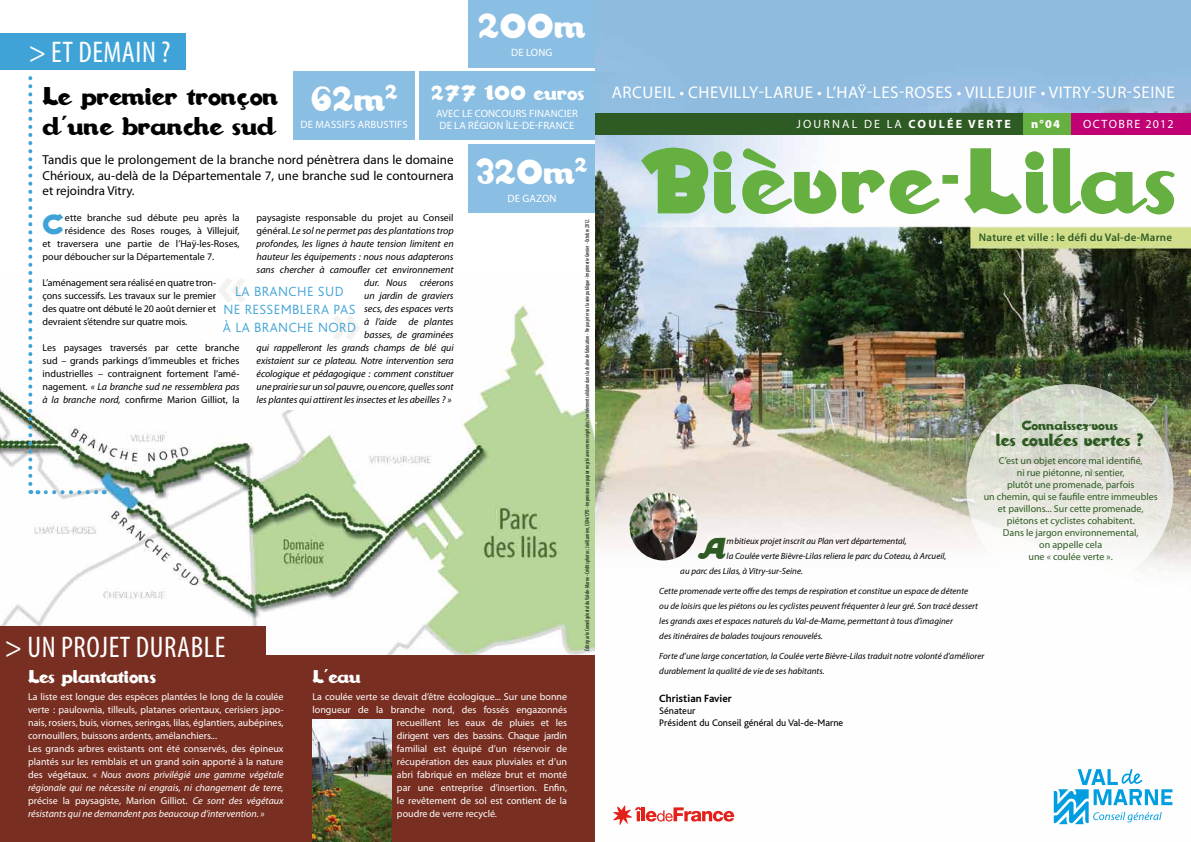
<style>
.page{position:relative;width:1191px;height:842px;background:#fff}
.page>*{position:absolute;margin:0;border:0;box-sizing:border-box;transform-origin:0 0}
.t1{font:90.7px "Walrus Gumbo";letter-spacing:.03em;color:#65b041}
.t2{font:34px "Walrus Gumbo";color:#fff}
.t3{font:condensed 30px "Myriad Pro";letter-spacing:.02em;color:#fff}
.t4{font:italic 28.9px "Walrus Gumbo";color:#2e5a23}
.t5{font:27.3px "Walrus Gumbo";color:#3fa3d7}
.t6{font:25px/30px "Walrus Gumbo";color:#000}
.t7{font:20px "Walrus Gumbo";color:#fff}
.t8{font:18px "Walrus Gumbo";letter-spacing:-.025em;color:#fff}
.t9{font:17px "Walrus Gumbo";letter-spacing:-.02em;color:#2e5a23}
.t10{font:16.9px "Myriad Pro";letter-spacing:.03em;color:#fff}
.t11{font:300 14px/18px "Bliss";letter-spacing:.03em;color:#3fa3d7;text-align:center}
.t12{font:13px/15.6px "Myriad Pro";color:#000;text-align:justify}
.t13{font:13px "Walrus Gumbo";color:#2e5a23}
.t14{font:12px "Myriad Pro";letter-spacing:.18em;color:#fff}
.t15{font:900 12px "Myriad Pro";color:#fff}
.t16{font:600 11px "Myriad Pro";letter-spacing:.02em;color:#2e5a23}
.t17{font:700 11px "Bliss";color:#000}
.t18{font:10.6px/12.8px "Myriad Pro";letter-spacing:.02em;color:#fff;text-align:center}
.t19{font:10px/13px "Myriad Pro";color:#fff}
.t20{font:10px/13px "Myriad Pro";color:#000;text-align:justify}
.t21{font:italic 10px/13px "Myriad Pro";letter-spacing:-.005em;color:#000;text-align:right}
.t22{font:10px/12px "Myriad Pro";color:#2e5a23;text-align:center}
.t23{font:10px/12px "Bliss";color:#000}
.t24{font:10px "Myriad Pro";letter-spacing:-.02em;color:#fff}
.t25{font:italic 9px/15px "Myriad Pro";color:#000}
.t26{font:condensed 6px "Myriad Pro";color:#000;scale:.9 1}
.s1{font-style:normal}
.s2{font-style:italic}
.s3{font-weight:700}
</style>
<div class="page">
<img style="left:0;top:280px;width:595px;height:376px">
<div style="left:264px;top:227px;width:152px;height:183px;background:#fff"></div>
<div style="left:293px;top:71px;width:122px;height:69px;background:#8bbee3"></div>
<div style="left:0;top:656px;width:595px;height:186px;background:#782f22"></div>
<div style="left:0;top:626px;width:265px;height:53px;background:#782f22"></div>
<svg style="left:28px;top:76px;width:4px;height:408px"></svg>
<svg style="left:46px;top:490px;width:59px;height:4px"></svg>
<div style="left:418px;top:72px;width:177px;height:68px;background:#8bbee3"></div>
<div style="left:468px;top:144px;width:127px;height:69px;background:#8bbee3"></div>
<div style="left:468px;top:0;width:127px;height:68px;background:#8bbee3"></div>
<div style="left:0;top:33px;width:185px;height:37px;background:#3fa3d7"></div>
<div style="left:222px;top:283px;width:136px;height:49px;background:#fff"></div>
<svg style="left:218px;top:278px;width:27px;height:25px"></svg>
<svg style="left:333px;top:316px;width:27px;height:24px"></svg>
<img style="left:595px;top:0;width:596px;height:825px">
<svg style="left:1053px;top:769px;width:119px;height:55px"></svg>
<svg style="left:613px;top:805px;width:121px;height:20px"></svg>
<div style="left:595px;top:113px;width:596px;height:22px;background:#2e5a23"></div>
<div style="left:1023px;top:113px;width:168px;height:22px;background:#65b041"></div>
<div style="left:1071px;top:113px;width:120px;height:22px;background:#c10074"></div>
<svg style="left:966px;top:384px;width:207px;height:207px"></svg>
<img style="left:629px;top:493px;width:68px;height:67px;border-radius:34px">
<img style="left:312px;top:719px;width:79px;height:123px">
<h2 class="t2" style="left:478px;top:5px;width:109px">200m</h2>
<h3 class="t3" style="left:28px;top:34px;width:144px">&gt; ET DEMAIN ?</h3>
<p class="t18" style="left:511px;top:46px;width:42px">de long</p>
<h3 class="t7" style="left:431px;top:80px;width:155px">277 100 euros</h3>
<p class="t18" style="left:436px;top:106px;width:143px">avec le concours financier de la Région Île-de-France</p>
<h2 class="t2" style="left:476px;top:151px;width:113px">320m<sup>2</sup></h2>
<p class="t18" style="left:507px;top:192px;width:51px">de gazon</p>
<h2 class="t2" style="left:311px;top:78px;width:88px">62m<sup>2</sup></h2>
<p class="t18" style="left:301px;top:117px;width:109px">de massifs arbustifs</p>
<h3 class="t12" style="left:43px;top:152px;width:413px">Tandis que le prolongement de la branche nord pénètrera dans le domaine Chérioux, au-delà de la Départementale 7, une branche sud le contournera et rejoindra Vitry.</h3>
<h3 class="t6" style="left:43px;top:81px;width:237px">Le premier tronçon d’une branche sud</h3>
<h3 class="t5" style="left:43px;top:207px;width:23px">C</h3>
<p class="t20" style="left:65px;top:211px;width:176px">ette branche sud débute peu après la</p>
<p class="t20" style="left:257px;top:211px;width:198px">paysagiste responsable du projet au Conseil</p>
<p class="t21" style="left:257px;top:224px;width:198px"><span class="s1">général.</span> Le sol ne permet pas des plantations trop</p>
<p class="t21" style="left:257px;top:237px;width:199px">profondes, les lignes à haute tension limitent en</p>
<p class="t21" style="left:257px;top:250px;width:198px">hauteur les équipements : nous nous adapterons</p>
<p class="t21" style="left:257px;top:263px;width:199px">sans chercher à camoufler cet environnement</p>
<p class="t21" style="left:364px;top:276px;width:44px">dur. Nous</p>
<p class="t20" style="left:65px;top:224px;width:176px">résidence des Roses rouges, à Villejuif,</p>
<p class="t20" style="left:43px;top:237px;width:199px">et traversera une partie de l’Haÿ-les-Roses,</p>
<p class="t20" style="left:43px;top:250px;width:173px">pour déboucher sur la Départementale 7.</p>
<p class="t20" style="left:43px;top:276px;width:175px">L’aménagement sera réalisé en quatre tron&shy;çons successifs. Les travaux sur le premier des quatre ont débuté le 20 août dernier et devraient s’étendre sur quatre mois.</p>
<p class="t20" style="left:43px;top:341px;width:199px">Les paysages traversés par cette branche sud – grands parkings d’immeubles et friches industrielles – contraignent fortement l’amé&shy;nagement. <span class="s2">« La branche sud ne ressemblera pas à la branche nord,</span> confirme Marion Gilliot, la</p>
<p class="t21" style="left:257px;top:276px;width:199px">créerons<br>un jardin de graviers<br>secs, des espaces verts<br>à l’aide de plantes<br>basses, de graminées<br>qui rappelleront les grands champs de blé qui existaient sur ce plateau. Notre intervention sera écologique et pédagogique : comment constituer une prairie sur un sol pauvre, ou encore, quelles sont les plantes qui attirent les insectes et les abeilles ? »</p>
<h3 class="t11" style="left:223px;top:282px;width:134px">LA BRANCHE SUD<br>NE RESSEMBLERA PAS<br>À LA BRANCHE NORD</h3>
<h3 class="t3" style="left:5px;top:629px;width:222px">&gt; UN PROJET DURABLE</h3>
<h3 class="t8" style="left:28px;top:666px;width:129px">Les plantations</h3>
<p class="t19" style="left:28px;top:690px;width:257px">La liste est longue des espèces plantées le long de la coulée verte : paulownia, tilleuls, platanes orientaux, cerisiers japo&shy;nais, rosiers, buis, viornes, seringas, lilas, églantiers, aubépines, cornouillers, buissons ardents, amélanchiers...<br>Les grands arbres existants ont été conservés, des épineux plantés sur les remblais et un grand soin apporté à la nature des végétaux. <span class="s2">« Nous avons privilégié une gamme végétale régionale qui ne nécessite ni engrais, ni changement de terre, </span>précise la paysagiste, Marion Gilliot. <span class="s2">Ce sont des végétaux résistants qui ne demandent pas beaucoup d’intervention. »</span></p>
<h3 class="t8" style="left:312px;top:666px;width:50px">L’eau</h3>
<p class="t19" style="left:312px;top:690px;width:256px">La coulée verte se devait d’être écologique... Sur une bonne</p>
<p class="t19" style="left:312px;top:703px;width:256px">longueur de la branche nord, des fossés engazonnés</p>
<p class="t19" style="left:397px;top:716px;width:172px">recueillent les eaux de pluies et les</p>
<p class="t24" style="left:397px;top:730px;width:172px">dirigent vers des bassins. Chaque jardin</p>
<p class="t19" style="left:397px;top:742px;width:172px">familial est équipé d’un réservoir de</p>
<p class="t19" style="left:397px;top:755px;width:172px">récupération des eaux pluviales et d’un</p>
<p class="t19" style="left:397px;top:768px;width:172px">abri fabriqué en mélèze brut et monté</p>
<p class="t19" style="left:397px;top:781px;width:172px">par une entreprise d’insertion. Enfin,</p>
<p class="t19" style="left:397px;top:794px;width:172px">le revêtement de sol est contient de la</p>
<p class="t19" style="left:397px;top:807px;width:101px">poudre de verre recyclé.</p>
<p class="t26" style="left:583px;top:651px;width:481px;rotate:-90deg">ÉDITÉ PAR LE CONSEIL GÉNÉRAL DU VAL-DE-MARNE - CRÉDITS PHOTOS : JOËL LUMIEN, CG94/CPD - IMPRESSION SUR PAPIER RECYCLÉ AVEC ENCRES VÉGÉTALES / SOCIALEMENT SOLIDAIRE DANS LA CHAÎNE DE FABRICATION - NE PAS JETER SUR LA VOIE PUBLIQUE - IMPRIMERIE GRENIER - OCTOBRE 2012.</p>
<h3 class="t10" style="left:612px;top:82px;width:564px">Arcueil • Chevilly-Larue • l’Haÿ-les-Roses • Villejuif • Vitry-sur-Seine</h3>
<p class="t14" style="left:796px;top:116px;width:216px">Journal de la <span class="s3">COULÉE VERTE</span></p>
<p class="t15" style="left:1031px;top:116px;width:31px">n°04</p>
<p class="t14" style="left:1083px;top:116px;width:28px">OCTOBRE</p>
<p class="t14" style="left:1145px;top:116px;width:30px">2012</p>
<h1 class="t1" style="left:640px;top:125px;width:537px">Bièvre-Lilas</h1>
<p class="t16" style="left:979px;top:230px;width:195px">Nature et ville : le défi du Val-de-Marne</p>
<h3 class="t13" style="left:1021px;top:417px;width:98px">Connaissez-vous</h3>
<h3 class="t9" style="left:996px;top:429px;width:149px">les coulées vertes ?</h3>
<p class="t22" style="left:983px;top:455px;width:175px">C’est un objet encore mal identifié,<br>ni rue piétonne, ni sentier,<br>plutôt une promenade, parfois<br>un chemin, qui se faufile entre immeubles et pavillons... Sur cette promenade, piétons et cyclistes cohabitent.<br>Dans le jargon environnemental,<br>on appelle cela</p>
<p class="t25" style="left:726px;top:533px;width:182px">mbitieux projet inscrit au Plan vert départemental,</p>
<p class="t25" style="left:726px;top:548px;width:221px">la Coulée verte Bièvre-Lilas reliera le parc du Coteau, à Arcueil,</p>
<p class="t25" style="left:680px;top:563px;width:124px">au parc des Lilas, à Vitry-sur-Seine.</p>
<p class="t25" style="left:659px;top:583px;width:320px">Cette promenade verte offre des temps de respiration et constitue un espace de détente ou de loisirs que les piétons ou les cyclistes peuvent fréquenter à leur gré. Son tracé dessert les grands axes et espaces naturels du Val-de-Marne, permettant à tous d’imaginer<br>des itinéraires de balades toujours renouvelés.</p>
<p class="t25" style="left:659px;top:648px;width:326px">Forte d’une large concertation, la Coulée verte Bièvre-Lilas traduit notre volonté d’améliorer durablement la qualité de vie de ses habitants.</p>
<p class="t17" style="left:659px;top:693px;width:74px">Christian Favier</p>
<p class="t23" style="left:659px;top:705px;width:186px">Sénateur<br>Président du Conseil général du Val-de-Marne</p>
<h3 class="t4" style="left:697px;top:531px;width:36px">A</h3>
<p class="t22" style="left:1028px;top:551px;width:86px">une « coulée verte ».</p>
</div>
